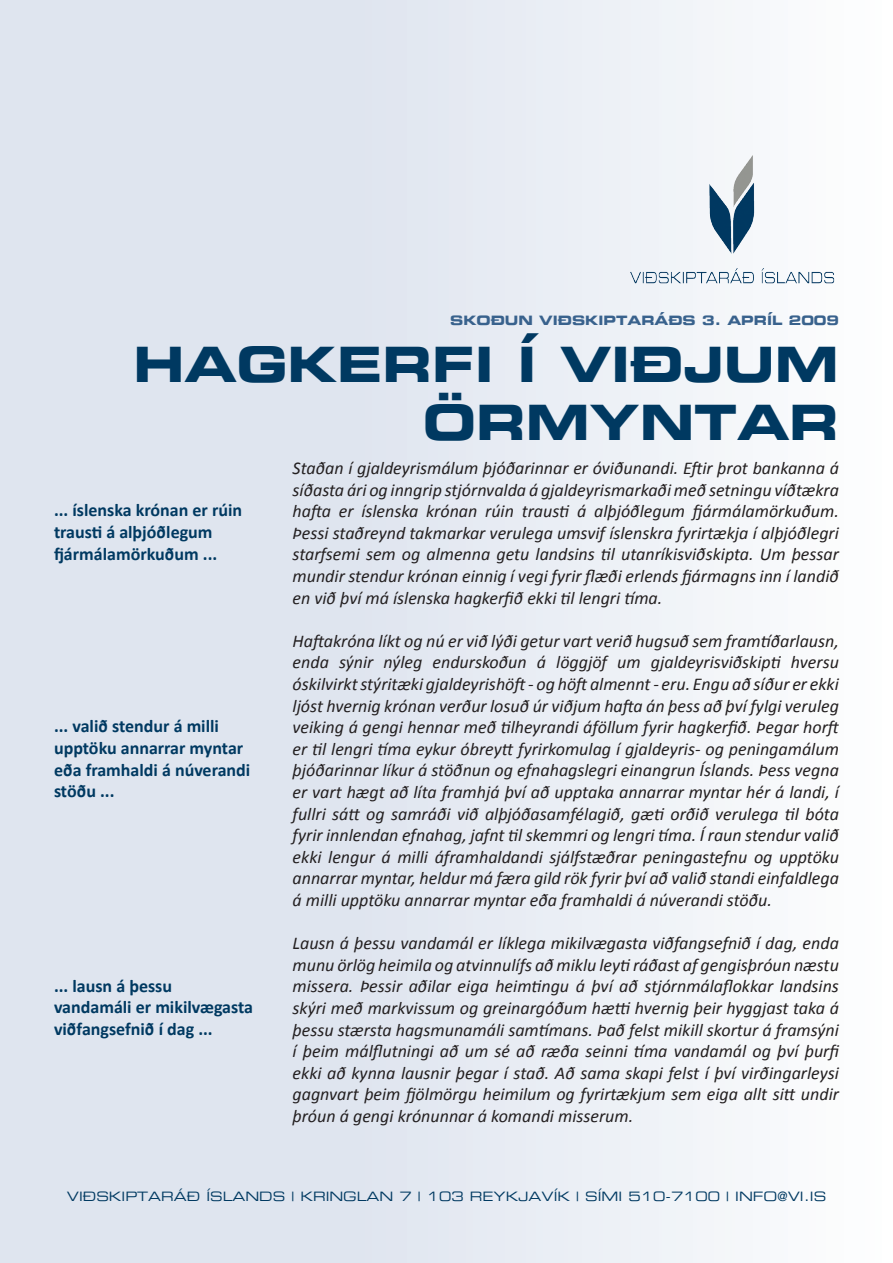
<style>
.page{position:relative;width:893px;height:1263px;background:#fff}
.page>*{position:absolute;margin:0;border:0;box-sizing:border-box;transform-origin:0 0}
.t1{font:48px/57.6px "Eurostile Bold Extended Two";color:#003961;text-align:right}
.INNGANGUR{font:italic 18px/21.6px "Calibri";color:#231f20;text-align:justify}
.MILLIFYRIRSOGN{font:italic 18px/21.6px "Calibri";color:#231f20;text-align:justify}
.TILVITNANIR{font:700 18px/21.6px "Calibri";color:#003961}
.t2{font:12.75px "Eurostile Extended Two";color:#003961}
.t3{font:12.75px "Eurostile Bold Extended Two";color:#39628d}
</style>
<div class="page">
<div style="left:1px;top:1px;width:891px;height:1261px;background:linear-gradient(to right,#d8dfeb,#f9fafc)"></div>
<img style="left:626px;top:149px;width:213px;height:181px">
<p class="t3" style="left:450px;top:312px;width:390px">SKOÐUN VIÐSKIPTARÁÐS 3. APRÍL 2009</p>
<p class="t1" style="left:133px;top:335px;width:707px">HAGKERFI Í VIÐJUM<br>ÖRMYNTAR</p>
<p class="TILVITNANIR" style="left:54px;top:499px;width:190px">... íslenska krónan er rúin trausti á alþjóðlegum fjármálamörkuðum ...</p>
<p class="TILVITNANIR" style="left:54px;top:715px;width:198px">... valið stendur á milli upptöku annarrar myntar eða framhaldi á núverandi stöðu ...</p>
<p class="TILVITNANIR" style="left:54px;top:974px;width:201px">... lausn á þessu vandamáli er mikilvægasta viðfangsefnið í dag ...</p>
<p class="INNGANGUR" style="left:293px;top:456px;width:548px">Staðan í gjaldeyrismálum þjóðarinnar er óviðunandi. Eftir þrot bankanna á síðasta ári og inngrip stjórnvalda á gjaldeyrismarkaði með setningu víðtækra hafta er íslenska krónan rúin trausti á alþjóðlegum fjármálamörkuðum.<br>Þessi staðreynd takmarkar verulega umsvif íslenskra fyrirtækja í alþjóðlegri starfsemi sem og almenna getu landsins til utanríkisviðskipta. Um þessar mundir stendur krónan einnig í vegi fyrir flæði erlends fjármagns inn í landið en við því má íslenska hagkerfið ekki til lengri tíma.</p>
<p class="INNGANGUR" style="left:293px;top:629px;width:550px">Haftakróna líkt og nú er við lýði getur vart verið hugsuð sem framtíðarlausn, enda sýnir nýleg endurskoðun á löggjöf um gjaldeyrisviðskipti hversu óskilvirkt stýritæki gjaldeyrishöft - og höft almennt - eru. Engu að síður er ekki ljóst hvernig krónan verður losuð úr viðjum hafta án þess að því fylgi veruleg veiking á gengi hennar með tilheyrandi áföllum fyrir hagkerfið. Þegar horft er til lengri tíma eykur óbreytt fyrirkomulag í gjaldeyris- og peningamálum þjóðarinnar líkur á stöðnun og efnahagslegri einangrun Íslands. Þess vegna er vart hægt að líta framhjá því að upptaka annarrar myntar hér á landi, í fullri sátt og samráði við alþjóðasamfélagið, gæti orðið verulega til bóta fyrir innlendan efnahag, jafnt til skemmri og lengri tíma. Í raun stendur valið ekki lengur á milli áframhaldandi sjálfstæðrar peningastefnu og upptöku annarrar myntar, heldur má færa gild rök fyrir því að valið standi einfaldlega á milli upptöku annarrar myntar eða framhaldi á núverandi stöðu.</p>
<p class="MILLIFYRIRSOGN" style="left:293px;top:931px;width:550px">Lausn á þessu vandamál er líklega mikilvægasta viðfangsefnið í dag, enda munu örlög heimila og atvinnulífs að miklu leyti ráðast af gengisþróun næstu missera. Þessir aðilar eiga heimtingu á því að stjórnmálaflokkar landsins skýri með markvissum og greinargóðum hætti hvernig þeir hyggjast taka á þessu stærsta hagsmunamáli samtímans. Það felst mikill skortur á framsýni í þeim málflutningi að um sé að ræða seinni tíma vandamál og því þurfi ekki að kynna lausnir þegar í stað. Að sama skapi felst í því virðingarleysi gagnvart þeim fjölmörgu heimilum og fyrirtækjum sem eiga allt sitt undir þróun á gengi krónunnar á komandi misserum.</p>
<p class="t2" style="left:67px;top:1188px;width:761px">VIÐSKIPTARÁÐ ÍSLANDS | KRINGLAN 7 | 103 REYKJAVÍK | SÍMI 510-7100 | INFO@VI.IS</p>
</div>
